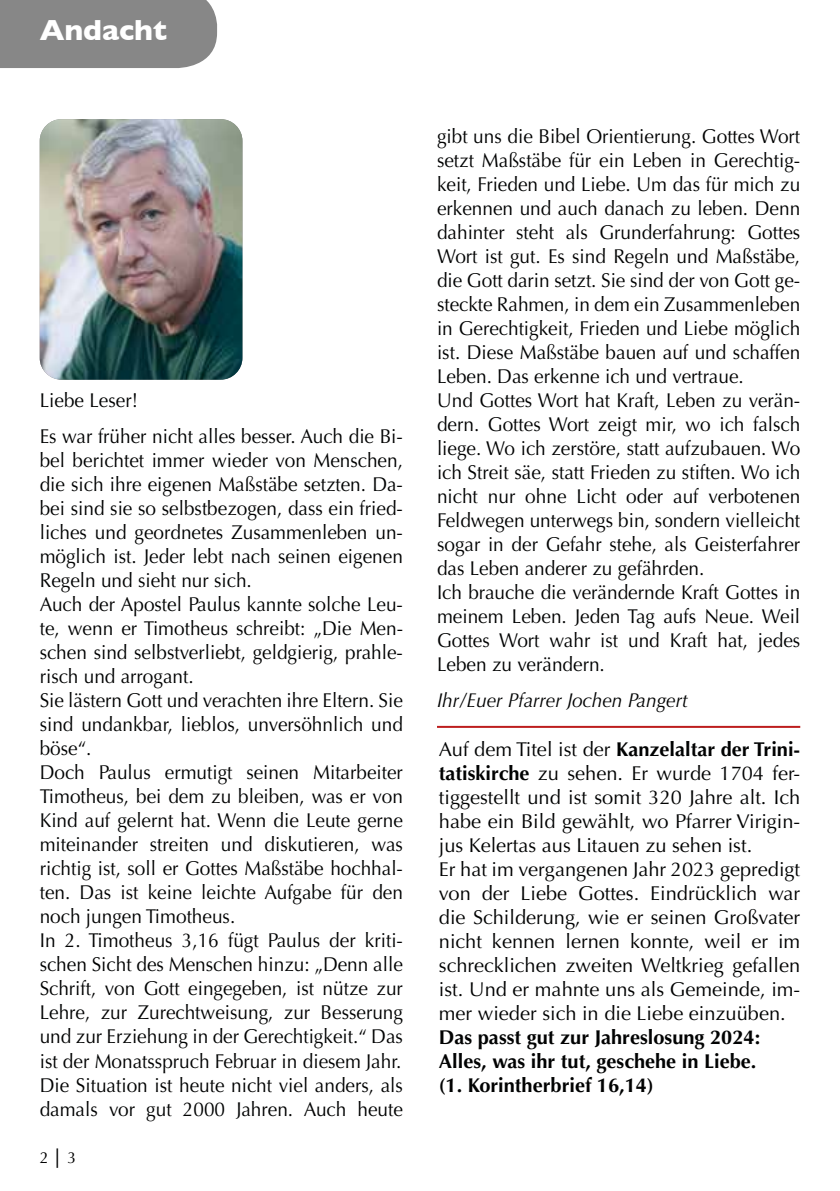
<style>
.page{position:relative;width:840px;height:1191px;background:#fff}
.page>*{position:absolute;margin:0;border:0;box-sizing:border-box;transform-origin:0 0}
.t1{font:700 29.6px "Gill Sans";color:#fff}
.t2{font:20px/24px "Optima";color:#010202;scale:.95 1}
.t3{font:20px/24px "Optima";color:#010202}
.t4{font:700 20px/24px "Optima";color:#010202}
.t5{font:italic 20px "Optima";color:#010202;scale:.95 1}
.t6{font:16px "Optima";color:#000}
.s1{font-family:"Arial"}
.s2{font-weight:700}
</style>
<div class="page">
<div style="left:0;top:0;width:217px;height:68px;background:#878787"></div>
<img style="left:40px;top:119px;width:202px;height:261px">
<hr style="left:437px;top:726px;width:362px;height:2px;background:#bd1d1d">
<h1 class="t1" style="left:40px;top:7px;width:129px">Andacht</h1>
<p class="t2" style="left:40px;top:383px;width:383px;line-height:36px">Liebe Leser!<br>Es war früher nicht alles besser. Auch die Bi-</p>
<p class="t2" style="left:40px;top:449px;width:383px">bel berichtet immer wieder von Menschen, die sich ihre eigenen Maßstäbe setzten. Da&shy;bei sind sie so selbstbezogen, dass ein fried&shy;liches und geordnetes Zusammenleben un&shy;möglich ist. Jeder lebt nach seinen eigenen Regeln und sieht nur sich.<br>Auch der Apostel Paulus kannte solche Leu&shy;te, wenn er Timotheus schreibt: „Die Men&shy;schen sind selbstverliebt, geldgierig, prahle&shy;risch und arrogant.<br>Sie lästern Gott und verachten ihre Eltern. Sie sind undankbar, lieblos, unversöhnlich und böse“.<br>Doch Paulus ermutigt seinen Mitarbeiter Timotheus, bei dem zu bleiben, was er von Kind auf gelernt hat. Wenn die Leute gerne miteinander streiten und diskutieren, was richtig ist, soll er Gottes Maßstäbe hochhal&shy;ten. Das ist keine leichte Aufgabe für den noch jungen Timotheus.<br>In 2. Timotheus 3,16 fügt Paulus der kriti&shy;schen Sicht des Menschen hinzu: „Denn alle Schrift, von Gott eingegeben, ist nütze zur Lehre, zur Zurechtweisung, zur Besserung und zur Erziehung in der Gerechtigkeit.“ Das ist der Monatsspruch Februar in diesem Jahr.<br>Die Situation ist heute nicht viel anders, als damals vor gut 2000 Jahren. Auch heute</p>
<p class="t6" style="left:40px;top:1148px;width:38px">2 <span class="s1">│</span> 3</p>
<p class="t2" style="left:437px;top:125px;width:383px">gibt uns die Bibel Orientierung. Gottes Wort setzt Maßstäbe für ein Leben in Gerechtig&shy;keit, Frieden und Liebe. Um das für mich zu erkennen und auch danach zu leben. Denn dahinter steht als Grunderfahrung: Gottes Wort ist gut. Es sind Regeln und Maßstäbe, die Gott darin setzt. Sie sind der von Gott ge&shy;steckte Rahmen, in dem ein Zusammenleben in Gerechtigkeit, Frieden und Liebe möglich ist. Diese Maßstäbe bauen auf und schaffen Leben. Das erkenne ich und vertraue.<br>Und Gottes Wort hat Kraft, Leben zu verän&shy;dern. Gottes Wort zeigt mir, wo ich falsch liege. Wo ich zerstöre, statt aufzubauen. Wo ich Streit säe, statt Frieden zu stiften. Wo ich nicht nur ohne Licht oder auf verbotenen Feldwegen unterwegs bin, sondern vielleicht sogar in der Gefahr stehe, als Geisterfahrer das Leben anderer zu gefährden.<br>Ich brauche die verändernde Kraft Gottes in meinem Leben. Jeden Tag aufs Neue. Weil Gottes Wort wahr ist und Kraft hat, jedes Leben zu verändern.</p>
<p class="t5" style="left:437px;top:689px;width:265px">Ihr/Euer Pfarrer Jochen Pangert</p>
<p class="t3" style="left:438px;top:737px;width:362px">Auf dem Titel ist der <span class="s2">Kanzelaltar der Trini&shy;tatiskirche</span> zu sehen. Er wurde 1704 fer&shy;tiggestellt und ist somit 320 Jahre alt. Ich habe ein Bild gewählt, wo Pfarrer Virigin&shy;jus Kelertas aus Litauen zu sehen ist.<br>Er hat im vergangenen Jahr 2023 gepredigt von der Liebe Gottes. Eindrücklich war die Schilderung, wie er seinen Großvater nicht kennen lernen konnte, weil er im schrecklichen zweiten Weltkrieg gefallen ist. Und er mahnte uns als Gemeinde, im&shy;mer wieder sich in die Liebe einzuüben.</p>
<p class="t4" style="left:438px;top:1025px;width:322px">Das passt gut zur Jahreslosung 2024:<br>Alles, was ihr tut, geschehe in Liebe. (1. Korintherbrief 16,14)</p>
</div>
